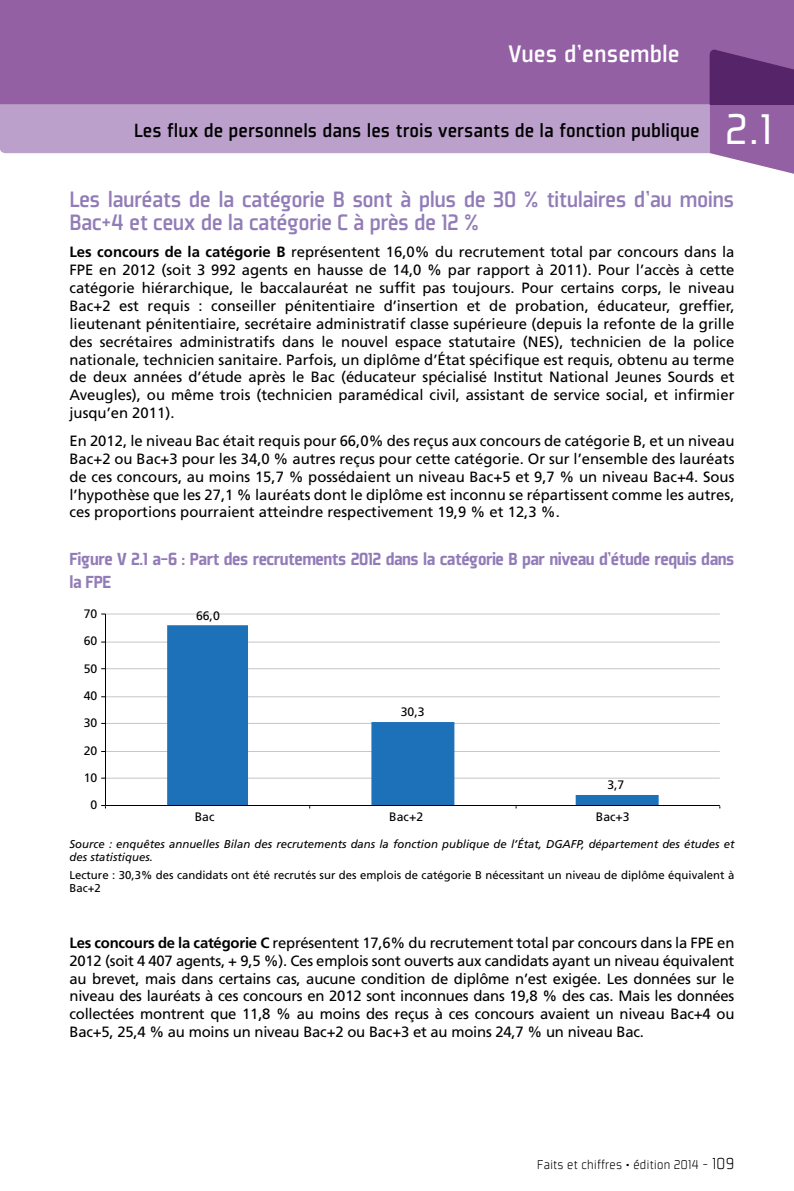
<style>
.page{position:relative;width:794px;height:1191px;background:#fff}
.page>*{position:absolute;margin:0;border:0;box-sizing:border-box;transform-origin:0 0}
.t1{font:47.25px "Plexes";color:#fff}
.t2{font:500 26.25px "Plexes";color:#fff}
.t3{font:500 24.5px/22.8px "Plexes";letter-spacing:-.025em;color:#927cb8}
.t4{font:500 21px "Plexes";color:#000}
.t5{font:900 19.25px/23.1px "Plexes";letter-spacing:-.025em;color:#927cb8}
.t6{font:14.88px/17.8px "Frutiger LT Std";color:#000;text-align:justify}
.t7{font:300 14px "Plexes";letter-spacing:-.02em;color:#000}
.t8{font:12.25px "Frutiger";color:#000}
.t9{font:italic 11.38px/13.7px "Frutiger LT Std";color:#000}
.t10{font:11.38px/13.7px "Frutiger";color:#000}
.s1{font-family:"Frutiger";font-weight:700}
.s2{font-size:17.5px}
</style>
<div class="page">
<div style="left:0;top:0;width:794px;height:104px;background:#9460a4"></div>
<svg style="left:0;top:50px;width:794px;height:124px"></svg>
<hr style="left:105px;top:778px;width:615px;height:1px;background:#c6c6c6">
<hr style="left:105px;top:751px;width:615px;height:1px;background:#c6c6c6">
<hr style="left:105px;top:723px;width:615px;height:1px;background:#c6c6c6">
<hr style="left:105px;top:696px;width:615px;height:1px;background:#c6c6c6">
<hr style="left:105px;top:668px;width:615px;height:1px;background:#c6c6c6">
<hr style="left:105px;top:642px;width:615px;height:1px;background:#c6c6c6">
<hr style="left:105px;top:613px;width:615px;height:1px;background:#c6c6c6">
<svg style="left:167px;top:625px;width:491px;height:180px"></svg>
<hr style="left:105px;top:614px;width:1px;height:191px;background:#000">
<hr style="left:105px;top:805px;width:615px;height:1px;background:#000">
<h2 class="t2" style="left:508px;top:40px;width:173px">Vues d’ensemble</h2>
<h3 class="t4" style="left:134px;top:119px;width:567px">Les flux de personnels dans les trois versants de la fonction publique</h3>
<h1 class="t1" style="left:724px;top:104px;width:49px">2.1</h1>
<h3 class="t3" style="left:69px;top:188px;width:666px">Les lauréats de la catégorie B sont à plus de 30 % titulaires d’au moins<br>Bac+4 et ceux de la catégorie C à près de 12 %</h3>
<p class="t6" style="left:69px;top:243px;width:666px"><span class="s1">Les concours de la catégorie B</span> représentent 16,0% du recrutement total par concours dans la FPE en 2012 (soit 3 992 agents en hausse de 14,0 % par rapport à 2011). Pour l’accès à cette catégorie hiérarchique, le baccalauréat ne suffit pas toujours. Pour certains corps, le niveau Bac+2 est requis : conseiller pénitentiaire d’insertion et de probation, éducateur, greffier, lieutenant pénitentiaire, secrétaire administratif classe supérieure (depuis la refonte de la grille des secrétaires administratifs dans le nouvel espace statutaire (NES), technicien de la police nationale, technicien sanitaire. Parfois, un diplôme d’État spécifique est requis, obtenu au terme de deux années d’étude après le Bac (éducateur spécialisé Institut National Jeunes Sourds et Aveugles), ou même trois (technicien paramédical civil, assistant de service social, et infirmier jusqu’en 2011).</p>
<p class="t6" style="left:69px;top:432px;width:666px">En 2012, le niveau Bac était requis pour 66,0% des reçus aux concours de catégorie B, et un niveau Bac+2 ou Bac+3 pour les 34,0 % autres reçus pour cette catégorie. Or sur l’ensemble des lauréats de ces concours, au moins 15,7 % possédaient un niveau Bac+5 et 9,7 % un niveau Bac+4. Sous l’hypothèse que les 27,1 % lauréats dont le diplôme est inconnu se répartissent comme les autres, ces proportions pourraient atteindre respectivement 19,9 % et 12,3 %.</p>
<p class="t5" style="left:69px;top:547px;width:666px">Figure V 2.1 a-6 : Part des recrutements 2012 dans la catégorie B par niveau d’étude requis dans la FPE</p>
<p class="t8" style="left:196px;top:608px;width:25px">66,0</p>
<p class="t8" style="left:84px;top:606px;width:15px">70</p>
<p class="t8" style="left:84px;top:634px;width:15px">60</p>
<p class="t8" style="left:84px;top:661px;width:15px">50</p>
<p class="t8" style="left:84px;top:688px;width:15px">40</p>
<p class="t8" style="left:84px;top:716px;width:15px">30</p>
<p class="t8" style="left:84px;top:743px;width:15px">20</p>
<p class="t8" style="left:84px;top:770px;width:15px">10</p>
<p class="t8" style="left:91px;top:798px;width:8px">0</p>
<p class="t8" style="left:401px;top:705px;width:25px">30,3</p>
<p class="t8" style="left:607px;top:778px;width:19px">3,7</p>
<p class="t8" style="left:195px;top:809px;width:21px">Bac</p>
<p class="t8" style="left:389px;top:809px;width:35px">Bac+2</p>
<p class="t8" style="left:596px;top:809px;width:35px">Bac+3</p>
<p class="t9" style="left:69px;top:837px;width:666px">Source : enquêtes annuelles Bilan des recrutements dans la fonction publique de l’État, DGAFP, département des études et des statistiques.</p>
<p class="t10" style="left:69px;top:867px;width:666px">Lecture : 30,3% des candidats ont été recrutés sur des emplois de catégorie B nécessitant un niveau de diplôme équivalent à<br>Bac+2</p>
<p class="t6" style="left:69px;top:933px;width:666px"><span class="s1">Les concours de la catégorie C</span> représentent 17,6% du recrutement total par concours dans la FPE en 2012 (soit 4 407 agents, + 9,5 %). Ces emplois sont ouverts aux candidats ayant un niveau équivalent au brevet, mais dans certains cas, aucune condition de diplôme n’est exigée. Les données sur le niveau des lauréats à ces concours en 2012 sont inconnues dans 19,8 % des cas. Mais les données collectées montrent que 11,8 % au moins des reçus à ces concours avaient un niveau Bac+4 ou Bac+5, 25,4 % au moins un niveau Bac+2 ou Bac+3 et au moins 24,7 % un niveau Bac.</p>
<p class="t7" style="left:537px;top:1157px;width:199px">Faits et chiffres • édition 2014 - <span class="s2">109</span></p>
</div>
